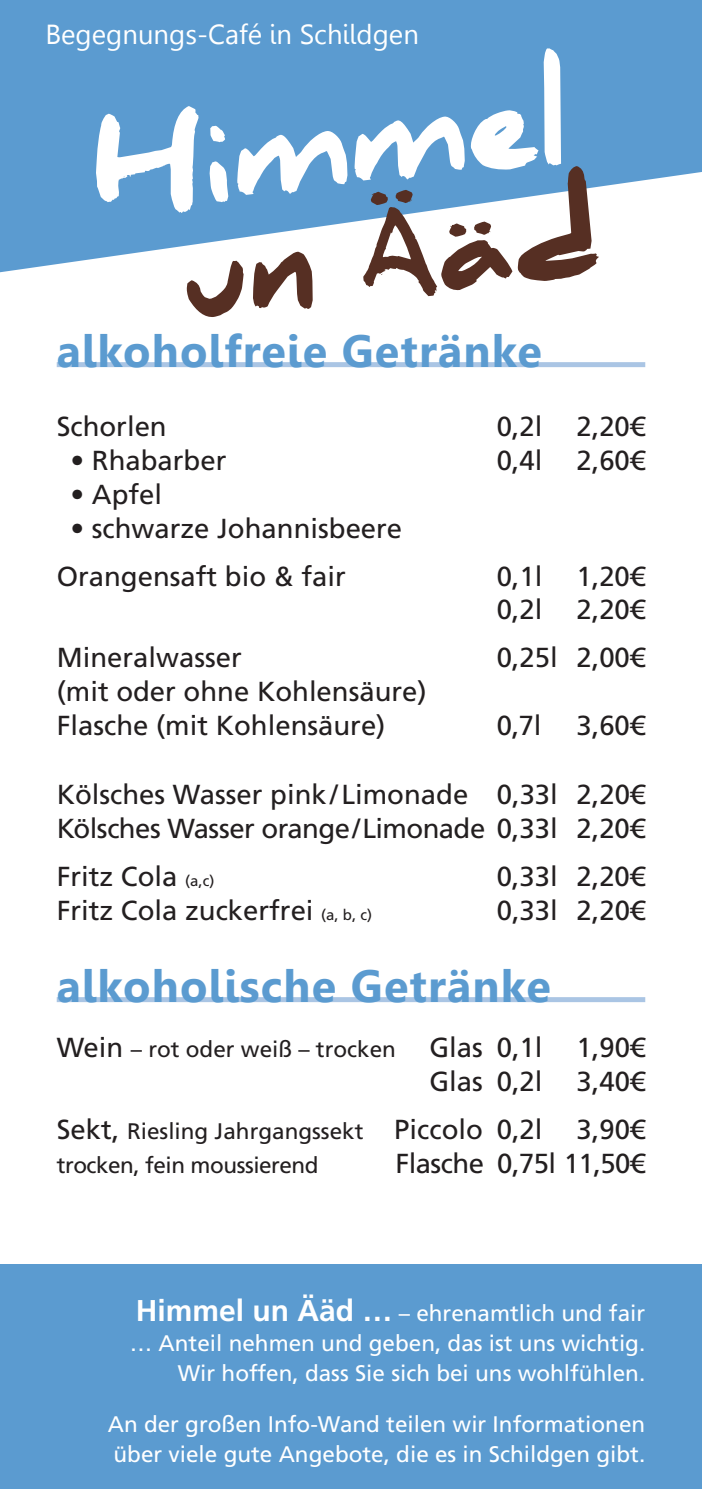
<style>
.page{position:relative;width:702px;height:1489px;background:#fff}
.page>*{position:absolute;margin:0;border:0;box-sizing:border-box;transform-origin:0 0}
.Kategorien{font:700 45px "Gisha";letter-spacing:.025em;color:#5b9bd0}
.Body{font:27.5px/33.8px "Frutiger LT Std";color:#231f20}
.t1{font:27.5px "Gisha";color:#fff}
.Body-2{font:27.5px "Frutiger LT Std";letter-spacing:-.02em;color:#231f20}
.Body_small{font:22.5px/30px "Frutiger LT Std";color:#fff;text-align:right}
.Body-3{font:22.5px "Frutiger LT Std";color:#231f20}
.Body-4{font:22.5px "Frutiger LT Std";letter-spacing:-.02em;color:#231f20}
.s1{font-size:15px}
.s2{font-size:27.5px}
.s3{font-size:22.5px}
.s4{font-weight:700;font-size:30px}
</style>
<div class="page">
<svg style="left:0;top:0;width:702px;height:273px;background:#71a8d6"></svg>
<svg style="left:96px;top:48px;width:465px;height:165px;fill:#5b9bd0"></svg>
<svg style="left:187px;top:166px;width:412px;height:151px"></svg>
<div style="left:0;top:1264px;width:702px;height:224px;background:#5b9bd0"></div>
<div style="left:57px;top:362px;width:588px;height:5px;background:#aac5e4"></div>
<div style="left:57px;top:997px;width:588px;height:5px;background:#aac5e4"></div>
<p class="t1" style="left:45px;top:19px;width:375px">Begegnungs-Café in Schildgen</p>
<p class="Kategorien" style="left:57px;top:325px;width:486px">alkoholfreie Getränke</p>
<p class="Body" style="left:57px;top:410px;width:111px">Schorlen</p>
<p class="Body" style="left:496px;top:410px;width:150px">0,2l 2,20€</p>
<p class="Body" style="left:70px;top:444px;width:157px">• Rhabarber</p>
<p class="Body" style="left:496px;top:444px;width:150px">0,4l 2,60€</p>
<p class="Body" style="left:70px;top:477px;width:93px">• Apfel</p>
<p class="Body" style="left:70px;top:511px;width:333px">• schwarze Johannisbeere</p>
<p class="Body" style="left:57px;top:559px;width:290px">Orangensaft bio &amp; fair</p>
<p class="Body" style="left:496px;top:559px;width:150px">0,1l 1,20€<br>0,2l 2,20€</p>
<p class="Body" style="left:57px;top:641px;width:186px">Mineralwasser</p>
<p class="Body" style="left:496px;top:641px;width:150px">0,25l 2,00€</p>
<p class="Body" style="left:57px;top:674px;width:371px">(mit oder ohne Kohlensäure)<br>Flasche (mit Kohlensäure)</p>
<p class="Body" style="left:496px;top:708px;width:46px">0,7l</p>
<p class="Body" style="left:576px;top:708px;width:70px">3,60€</p>
<p class="Body" style="left:57px;top:777px;width:590px">Kölsches Wasser pink/Limonade 0,33l 2,20€<br>Kölsches Wasser orange/Limonade 0,33l 2,20€</p>
<p class="Body" style="left:57px;top:859px;width:159px">Fritz Cola <span class="s1">(a,c)</span></p>
<p class="Body" style="left:496px;top:859px;width:150px">0,33l 2,20€</p>
<p class="Body" style="left:57px;top:893px;width:317px">Fritz Cola zuckerfrei <span class="s1">(a, b, c)</span></p>
<p class="Body" style="left:496px;top:893px;width:150px">0,33l 2,20€</p>
<p class="Kategorien" style="left:57px;top:960px;width:495px">alkoholische Getränke</p>
<p class="Body-3" style="left:57px;top:1036px;width:590px"><span class="s2">Wein</span> – rot oder weiß – trocken <span class="s2">Glas 0,1l 1,90€</span></p>
<p class="Body" style="left:429px;top:1064px;width:217px">Glas 0,2l 3,40€</p>
<p class="Body" style="left:57px;top:1112px;width:590px">Sekt, <span class="s3">Riesling Jahrgangssekt</span> Piccolo 0,2l 3,90€</p>
<p class="Body-4" style="left:57px;top:1151px;width:263px">trocken, fein moussierend</p>
<p class="Body-2" style="left:395px;top:1146px;width:251px">Flasche 0,75l 11,50€</p>
<p class="Body_small" style="left:136px;top:1298px;width:511px"><span class="s4">Himmel un Ääd …</span> – ehrenamtlich und fair</p>
<p class="Body_small" style="left:130px;top:1328px;width:517px">… Anteil nehmen und geben, das ist uns wichtig.<br>Wir hoffen, dass Sie sich bei uns wohlfühlen.</p>
<p class="Body_small" style="left:108px;top:1409px;width:539px">An der großen Info-Wand teilen wir Informationen</p>
<p class="Body_small" style="left:114px;top:1439px;width:533px">über viele gute Angebote, die es in Schildgen gibt.</p>
</div>
